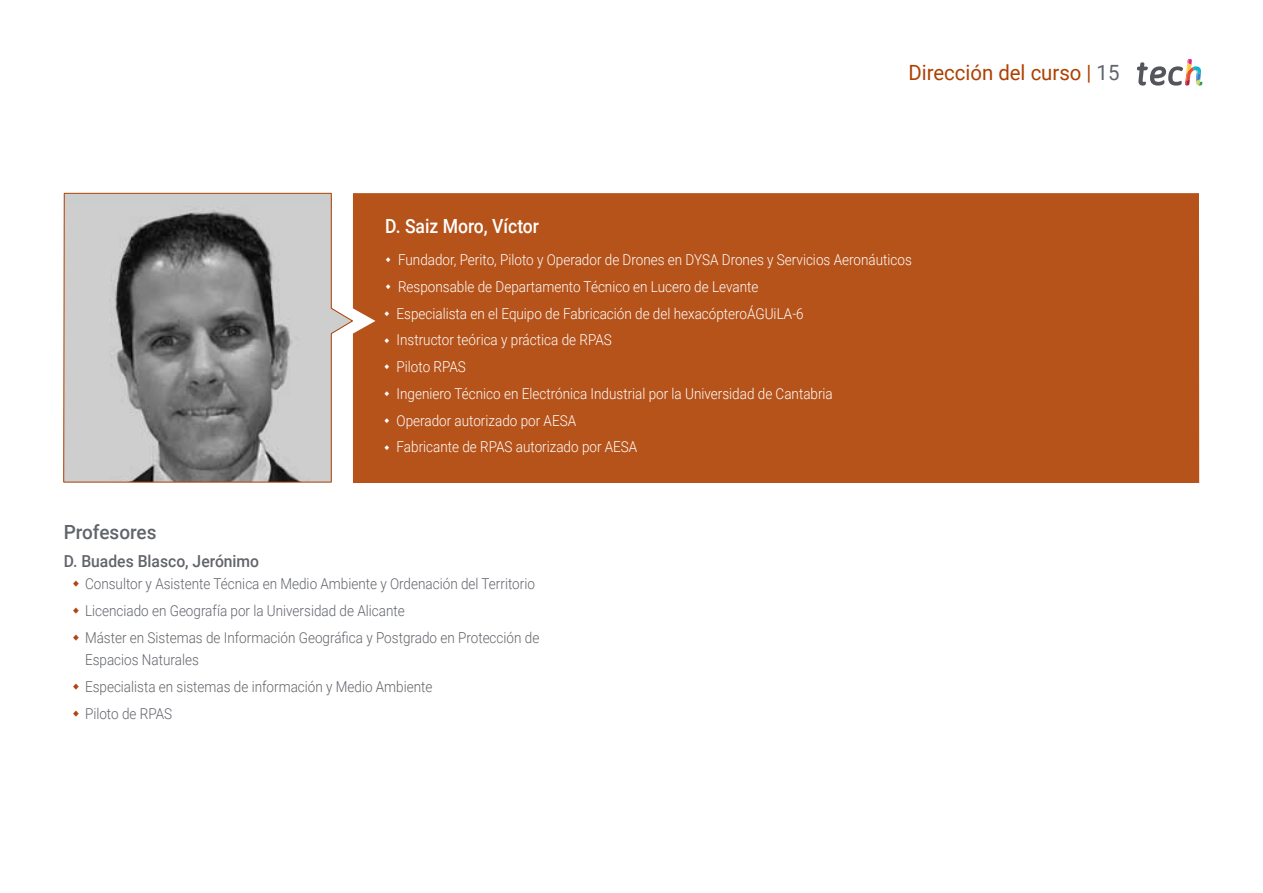
<style>
.page{position:relative;width:1263px;height:893px;background:#fff}
.page>*{position:absolute;margin:0;border:0;box-sizing:border-box;transform-origin:0 0}
.t1{font:21px "Roboto";color:#ae4000}
.t2{font:500 19.5px "Roboto";color:#fff;scale:.9 1}
.t3{font:500 19.5px "Roboto";color:#61646a}
.t4{font:500 16.5px "Roboto";color:#61646a;scale:.95 1}
.t5{font:300 15px/26.7px "Roboto";color:#fff;scale:.9 1}
.t6{font:300 15px/26.7px "Roboto";color:#61646a;scale:.9 1}
.s1{color:#61646a}
</style>
<div class="page">
<svg style="left:1137px;top:59px;width:65px;height:27px"></svg>
<div style="left:353px;top:193px;width:846px;height:290px;background:#b6531a"></div>
<svg style="left:63px;top:193px;width:290px;height:289px;background:#a4a1a0"></svg>
<svg style="left:386px;top:257px;width:5px;height:5px"></svg>
<svg style="left:386px;top:284px;width:5px;height:5px"></svg>
<svg style="left:385px;top:311px;width:4px;height:5px"></svg>
<svg style="left:385px;top:338px;width:4px;height:5px"></svg>
<svg style="left:385px;top:364px;width:4px;height:5px"></svg>
<svg style="left:385px;top:391px;width:4px;height:5px"></svg>
<svg style="left:385px;top:418px;width:4px;height:5px"></svg>
<svg style="left:385px;top:445px;width:4px;height:5px"></svg>
<h1 class="t1" style="left:908px;top:57px;width:213px">Dirección del curso | <span class="s1">15</span></h1>
<h2 class="t3" style="left:64px;top:519px;width:94px">Profesores</h2>
<h2 class="t2" style="left:385px;top:213px;width:172px">D. Saiz Moro, Víctor</h2>
<p class="t5" style="left:397px;top:246px;width:574px">Fundador, Perito, Piloto y Operador de Drones en DYSA Drones y Servicios Aeronáuticos Responsable de Departamento Técnico en Lucero de Levante<br>Especialista en el Equipo de Fabricación de del hexacópteroÁGUiLA-6<br>Instructor teórica y práctica de RPAS<br>Piloto RPAS<br>Ingeniero Técnico en Electrónica Industrial por la Universidad de Cantabria<br>Operador autorizado por AESA<br>Fabricante de RPAS autorizado por AESA</p>
<p class="t4" style="left:64px;top:549px;width:207px">D. Buades Blasco, Jerónimo</p>
<p class="t6" style="left:85px;top:570px;width:506px">Consultor y Asistente Técnica en Medio Ambiente y Ordenación del Territorio<br>Licenciado en Geografía por la Universidad de Alicante<br>Máster en Sistemas de Información Geográfica y Postgrado en Protección de</p>
<p class="t6" style="left:85px;top:646px;width:388px">Espacios Naturales<br>Especialista en sistemas de información y Medio Ambiente<br>Piloto de RPAS</p>
</div>
